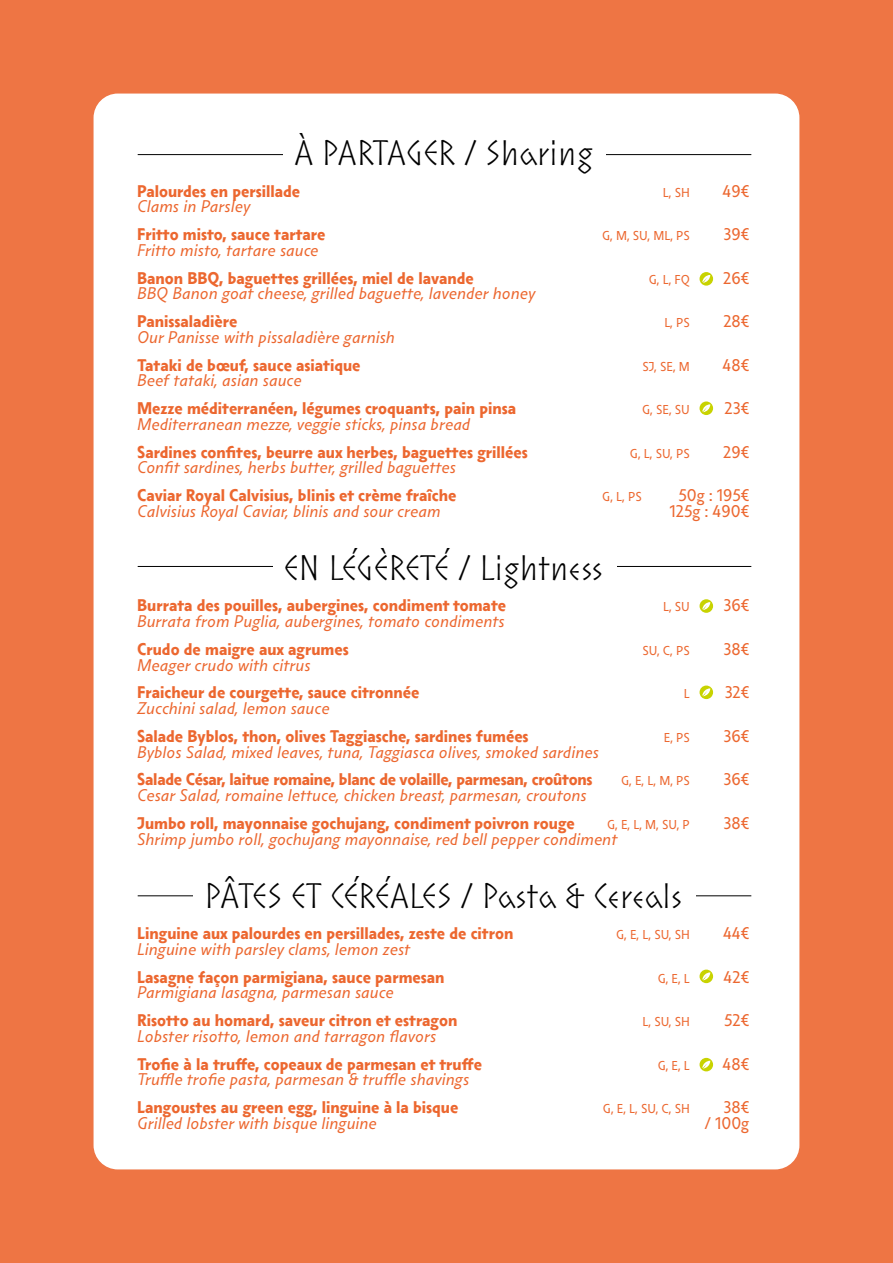
<style>
.page{position:relative;width:893px;height:1263px;background:#ee7544}
.page>*{position:absolute;margin:0;border:0;box-sizing:border-box;transform-origin:0 0}
.t1{font:33px "Byblos";color:#000}
.t2{font:700 15.75px "Byblos Texte";color:#ec672f}
.t3{font:italic 15.75px "Byblos Texte";color:#ec672f}
.t4{font:15.75px "Byblos Texte";color:#ec672f}
.t5{font:12px "Byblos Texte";color:#ec672f}
</style>
<div class="page">
<div style="left:94px;top:94px;width:705px;height:1075px;background:#fff;border-radius:24px"></div>
<svg style="left:699px;top:272px;width:14px;height:14px"></svg>
<svg style="left:702px;top:275px;width:8px;height:8px"></svg>
<svg style="left:699px;top:401px;width:14px;height:14px"></svg>
<svg style="left:702px;top:404px;width:8px;height:8px"></svg>
<svg style="left:699px;top:599px;width:14px;height:14px"></svg>
<svg style="left:702px;top:602px;width:8px;height:8px"></svg>
<svg style="left:699px;top:685px;width:14px;height:14px"></svg>
<svg style="left:702px;top:688px;width:8px;height:8px"></svg>
<svg style="left:699px;top:969px;width:14px;height:14px"></svg>
<svg style="left:702px;top:972px;width:8px;height:8px"></svg>
<svg style="left:699px;top:1058px;width:14px;height:13px"></svg>
<svg style="left:702px;top:1061px;width:8px;height:7px"></svg>
<hr style="left:138px;top:154px;width:613px;height:1px;background:#000">
<div style="left:283px;top:142px;width:323px;height:25px;background:#fff"></div>
<hr style="left:138px;top:566px;width:613px;height:1px;background:#000">
<div style="left:273px;top:553px;width:343px;height:26px;background:#fff"></div>
<hr style="left:138px;top:895px;width:613px;height:1px;background:#000">
<div style="left:193px;top:877px;width:503px;height:37px;background:#fff"></div>
<h1 class="t1" style="left:294px;top:134px;width:301px">À PARTAGER / Sharing</h1>
<p class="t2" style="left:137px;top:184px;width:164px">Palourdes en persillade</p>
<p class="t5" style="left:663px;top:187px;width:29px">L, SH</p>
<p class="t4" style="left:722px;top:185px;width:28px">49€</p>
<p class="t3" style="left:137px;top:200px;width:115px">Clams in Parsley</p>
<p class="t2" style="left:137px;top:228px;width:190px">Fritto misto, sauce tartare</p>
<p class="t5" style="left:602px;top:231px;width:89px">G, M, SU, ML, PS</p>
<p class="t4" style="left:723px;top:228px;width:27px">39€</p>
<p class="t3" style="left:137px;top:244px;width:183px">Fritto misto, tartare sauce</p>
<p class="t2" style="left:137px;top:271px;width:338px">Banon BBQ, baguettes grillées, miel de lavande</p>
<p class="t5" style="left:649px;top:274px;width:43px">G, L, FQ</p>
<p class="t4" style="left:723px;top:272px;width:28px">26€</p>
<p class="t3" style="left:137px;top:287px;width:400px">BBQ Banon goat cheese, grilled baguette, lavender honey</p>
<p class="t2" style="left:137px;top:315px;width:102px">Panissaladière</p>
<p class="t5" style="left:664px;top:318px;width:27px">L, PS</p>
<p class="t4" style="left:723px;top:315px;width:28px">28€</p>
<p class="t3" style="left:137px;top:331px;width:259px">Our Panisse with pissaladière garnish</p>
<p class="t2" style="left:137px;top:358px;width:225px">Tataki de bœuf, sauce asiatique</p>
<p class="t5" style="left:643px;top:361px;width:49px">SJ, SE, M</p>
<p class="t4" style="left:723px;top:359px;width:28px">48€</p>
<p class="t3" style="left:137px;top:374px;width:166px">Beef tataki, asian sauce</p>
<p class="t2" style="left:137px;top:402px;width:380px">Mezze méditerranéen, légumes croquants, pain pinsa</p>
<p class="t5" style="left:642px;top:405px;width:49px">G, SE, SU</p>
<p class="t4" style="left:724px;top:402px;width:26px">23€</p>
<p class="t3" style="left:137px;top:418px;width:335px">Mediterranean mezze, veggie sticks, pinsa bread</p>
<p class="t2" style="left:137px;top:445px;width:392px">Sardines confites, beurre aux herbes, baguettes grillées</p>
<p class="t5" style="left:630px;top:448px;width:61px">G, L, SU, PS</p>
<p class="t4" style="left:723px;top:446px;width:28px">29€</p>
<p class="t3" style="left:137px;top:461px;width:320px">Confit sardines, herbs butter, grilled baguettes</p>
<p class="t2" style="left:137px;top:489px;width:321px">Caviar Royal Calvisius, blinis et crème fraîche</p>
<p class="t5" style="left:602px;top:492px;width:41px">G, L, PS</p>
<p class="t4" style="left:678px;top:489px;width:72px">50g : 195€</p>
<p class="t3" style="left:137px;top:505px;width:305px">Calvisius Royal Caviar, blinis and sour cream</p>
<p class="t4" style="left:670px;top:505px;width:81px">125g : 490€</p>
<h1 class="t1" style="left:284px;top:549px;width:321px">EN LÉGÈRETÉ / Lightness</h1>
<p class="t2" style="left:137px;top:599px;width:370px">Burrata des pouilles, aubergines, condiment tomate</p>
<p class="t5" style="left:663px;top:602px;width:28px">L, SU</p>
<p class="t4" style="left:723px;top:599px;width:27px">36€</p>
<p class="t3" style="left:137px;top:615px;width:369px">Burrata from Puglia, aubergines, tomato condiments</p>
<p class="t2" style="left:137px;top:642px;width:213px">Crudo de maigre aux agrumes</p>
<p class="t5" style="left:642px;top:646px;width:49px">SU, C, PS</p>
<p class="t4" style="left:723px;top:643px;width:27px">38€</p>
<p class="t3" style="left:137px;top:658px;width:175px">Meager crudo with citrus</p>
<p class="t2" style="left:137px;top:686px;width:284px">Fraicheur de courgette, sauce citronnée</p>
<p class="t5" style="left:684px;top:689px;width:7px">L</p>
<p class="t4" style="left:725px;top:686px;width:26px">32€</p>
<p class="t3" style="left:137px;top:702px;width:194px">Zucchini salad, lemon sauce</p>
<p class="t2" style="left:137px;top:729px;width:393px">Salade Byblos, thon, olives Taggiasche, sardines fumées</p>
<p class="t5" style="left:664px;top:733px;width:28px">E, PS</p>
<p class="t4" style="left:723px;top:730px;width:27px">36€</p>
<p class="t3" style="left:137px;top:745px;width:463px">Byblos Salad, mixed leaves, tuna, Taggiasca olives, smoked sardines</p>
<p class="t2" style="left:137px;top:773px;width:457px">Salade César, laitue romaine, blanc de volaille, parmesan, croûtons</p>
<p class="t5" style="left:621px;top:776px;width:70px">G, E, L, M, PS</p>
<p class="t4" style="left:723px;top:773px;width:27px">36€</p>
<p class="t3" style="left:137px;top:789px;width:451px">Cesar Salad, romaine lettuce, chicken breast, parmesan, croutons</p>
<p class="t2" style="left:137px;top:816px;width:439px">Jumbo roll, mayonnaise gochujang, condiment poivron rouge</p>
<p class="t5" style="left:607px;top:820px;width:84px">G, E, L, M, SU, P</p>
<p class="t4" style="left:724px;top:817px;width:27px">38€</p>
<p class="t3" style="left:137px;top:832px;width:482px">Shrimp jumbo roll, gochujang mayonnaise, red bell pepper condiment</p>
<h1 class="t1" style="left:205px;top:877px;width:479px">PÂTES ET CÉRÉALES / Pasta &amp; Cereals</h1>
<p class="t2" style="left:137px;top:927px;width:378px">Linguine aux palourdes en persillades, zeste de citron</p>
<p class="t5" style="left:616px;top:930px;width:75px">G, E, L, SU, SH</p>
<p class="t4" style="left:723px;top:927px;width:28px">44€</p>
<p class="t3" style="left:137px;top:943px;width:275px">Linguine with parsley clams, lemon zest</p>
<p class="t2" style="left:137px;top:970px;width:309px">Lasagne façon parmigiana, sauce parmesan</p>
<p class="t5" style="left:658px;top:973px;width:34px">G, E, L</p>
<p class="t4" style="left:724px;top:971px;width:27px">42€</p>
<p class="t3" style="left:137px;top:986px;width:258px">Parmigiana lasagna, parmesan sauce</p>
<p class="t2" style="left:137px;top:1014px;width:322px">Risotto au homard, saveur citron et estragon</p>
<p class="t5" style="left:642px;top:1017px;width:49px">L, SU, SH</p>
<p class="t4" style="left:724px;top:1014px;width:27px">52€</p>
<p class="t3" style="left:137px;top:1030px;width:301px">Lobster risotto, lemon and tarragon flavors</p>
<p class="t2" style="left:137px;top:1057px;width:346px">Trofie à la tru-e, copeaux de parmesan et tru-e</p>
<p class="t5" style="left:658px;top:1060px;width:34px">G, E, L</p>
<p class="t4" style="left:723px;top:1058px;width:28px">48€</p>
<p class="t3" style="left:137px;top:1073px;width:334px">Tru-e trofie pasta, parmesan &amp; tru-e shavings</p>
<p class="t2" style="left:137px;top:1101px;width:323px">Langoustes au green egg, linguine à la bisque</p>
<p class="t5" style="left:603px;top:1104px;width:88px">G, E, L, SU, C, SH</p>
<p class="t4" style="left:723px;top:1101px;width:27px">38€</p>
<p class="t3" style="left:137px;top:1117px;width:241px">Grilled lobster with bisque linguine</p>
<p class="t4" style="left:705px;top:1117px;width:46px">/ 100g</p>
</div>
